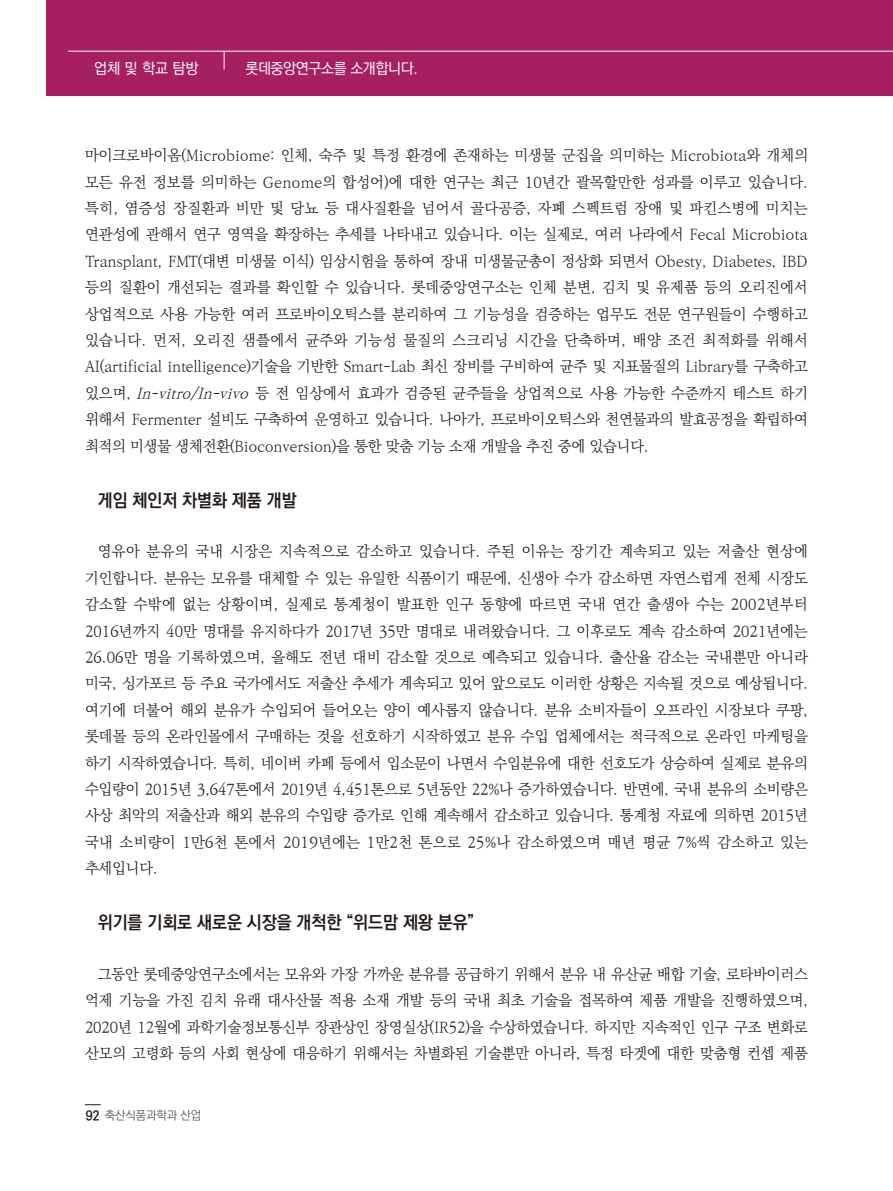
<style>
.page{position:relative;width:893px;height:1191px;background:#fff}
.page>*{position:absolute;margin:0;border:0;box-sizing:border-box;transform-origin:0 0}
.t1{font:700 18px "Ko Pub World Dotum";color:#231916;scale:.95 1}
.t2{font:300 15px/26.4px "Ko Pub World Batang";letter-spacing:-.005em;color:#231916;text-align:justify}
.t3{font:500 15px "Ko Pub World Dotum";letter-spacing:-.03em;color:#fff}
.t4{font:300 12px "Ko Pub World Dotum";letter-spacing:-.01em;color:#4d4a4a}
.s1{font-style:italic}
.s2{font-weight:700;font-size:13.5px;color:#231916}
</style>
<div class="page">
<svg style="left:85px;top:1104px;width:16px;height:1px"></svg>
<div style="left:47px;top:0;width:846px;height:95px;background:#a62061"></div>
<hr style="left:68px;top:51px;width:825px;height:1px;background:#fff">
<svg style="left:224px;top:51px;width:1px;height:19px"></svg>
<p class="t3" style="left:94px;top:57px;width:106px">업체 및 학교 탐방</p>
<p class="t3" style="left:245px;top:57px;width:174px">롯데중앙연구소를 소개합니다.</p>
<p class="t2" style="left:85px;top:143px;width:725px">마이크로바이옴(Microbiome: 인체, 숙주 및 특정 환경에 존재하는 미생물 군집을 의미하는 Microbiota와 개체의 모든 유전 정보를 의미하는 Genome의 합성어)에 대한 연구는 최근 10년간 괄목할만한 성과를 이루고 있습니다. 특히, 염증성 장질환과 비만 및 당뇨 등 대사질환을 넘어서 골다공증, 자폐 스펙트럼 장애 및 파킨스병에 미치는 연관성에 관해서 연구 영역을 확장하는 추세를 나타내고 있습니다. 이는 실제로, 여러 나라에서 Fecal Microbiota Transplant, FMT(대변 미생물 이식) 임상시험을 통하여 장내 미생물군총이 정상화 되면서 Obesty, Diabetes, IBD 등의 질환이 개선되는 결과를 확인할 수 있습니다. 롯데중앙연구소는 인체 분변, 김치 및 유제품 등의 오리진에서 상업적으로 사용 가능한 여러 프로바이오틱스를 분리하여 그 기능성을 검증하는 업무도 전문 연구원들이 수행하고 있습니다. 먼저, 오리진 샘플에서 균주와 기능성 물질의 스크리닝 시간을 단축하며, 배양 조건 최적화를 위해서 AI(artificial intelligence)기술을 기반한 Smart-Lab 최신 장비를 구비하여 균주 및 지표물질의 Library를 구축하고 있으며, <span class="s1">In-vitro/In-vivo</span> 등 전 임상에서 효과가 검증된 균주들을 상업적으로 사용 가능한 수준까지 테스트 하기 위해서 Fermenter 설비도 구축하여 운영하고 있습니다. 나아가, 프로바이오틱스와 천연물과의 발효공정을 확립하여 최적의 미생물 생체전환(Bioconversion)을 통한 맞춤 기능 소재 개발을 추진 중에 있습니다.</p>
<p class="t1" style="left:98px;top:487px;width:211px">게임 체인저 차별화 제품 개발</p>
<p class="t2" style="left:85px;top:539px;width:725px;text-indent:13px">영유아 분유의 국내 시장은 지속적으로 감소하고 있습니다. 주된 이유는 장기간 계속되고 있는 저출산 현상에 기인합니다. 분유는 모유를 대체할 수 있는 유일한 식품이기 때문에, 신생아 수가 감소하면 자연스럽게 전체 시장도 감소할 수밖에 없는 상황이며, 실제로 통계청이 발표한 인구 동향에 따르면 국내 연간 출생아 수는 2002년부터 2016년까지 40만 명대를 유지하다가 2017년 35만 명대로 내려왔습니다. 그 이후로도 계속 감소하여 2021년에는 26.06만 명을 기록하였으며, 올해도 전년 대비 감소할 것으로 예측되고 있습니다. 출산율 감소는 국내뿐만 아니라 미국, 싱가포르 등 주요 국가에서도 저출산 추세가 계속되고 있어 앞으로도 이러한 상황은 지속될 것으로 예상됩니다. 여기에 더불어 해외 분유가 수입되어 들어오는 양이 예사롭지 않습니다. 분유 소비자들이 오프라인 시장보다 쿠팡, 롯데몰 등의 온라인몰에서 구매하는 것을 선호하기 시작하였고 분유 수입 업체에서는 적극적으로 온라인 마케팅을 하기 시작하였습니다. 특히, 네이버 카페 등에서 입소문이 나면서 수입분유에 대한 선호도가 상승하여 실제로 분유의 수입량이 2015년 3,647톤에서 2019년 4,451톤으로 5년동안 22%나 증가하였습니다. 반면에, 국내 분유의 소비량은 사상 최악의 저출산과 해외 분유의 수입량 증가로 인해 계속해서 감소하고 있습니다. 통계청 자료에 의하면 2015년 국내 소비량이 1만6천 톤에서 2019년에는 1만2천 톤으로 25%나 감소하였으며 매년 평균 7%씩 감소하고 있는 추세입니다.</p>
<p class="t1" style="left:98px;top:910px;width:398px">위기를 기회로 새로운 시장을 개척한 “위드맘 제왕 분유”</p>
<p class="t2" style="left:85px;top:961px;width:725px;text-indent:13px">그동안 롯데중앙연구소에서는 모유와 가장 가까운 분유를 공급하기 위해서 분유 내 유산균 배합 기술, 로타바이러스 억제 기능을 가진 김치 유래 대사산물 적용 소재 개발 등의 국내 최초 기술을 접목하여 제품 개발을 진행하였으며, 2020년 12월에 과학기술정보통신부 장관상인 장영실상(IR52)을 수상하였습니다. 하지만 지속적인 인구 구조 변화로 산모의 고령화 등의 사회 현상에 대응하기 위해서는 차별화된 기술뿐만 아니라, 특정 타겟에 대한 맞춤형 컨셉 제품</p>
<p class="t4" style="left:86px;top:1106px;width:117px"><span class="s2">92</span> 축산식품과학과 산업</p>
</div>
